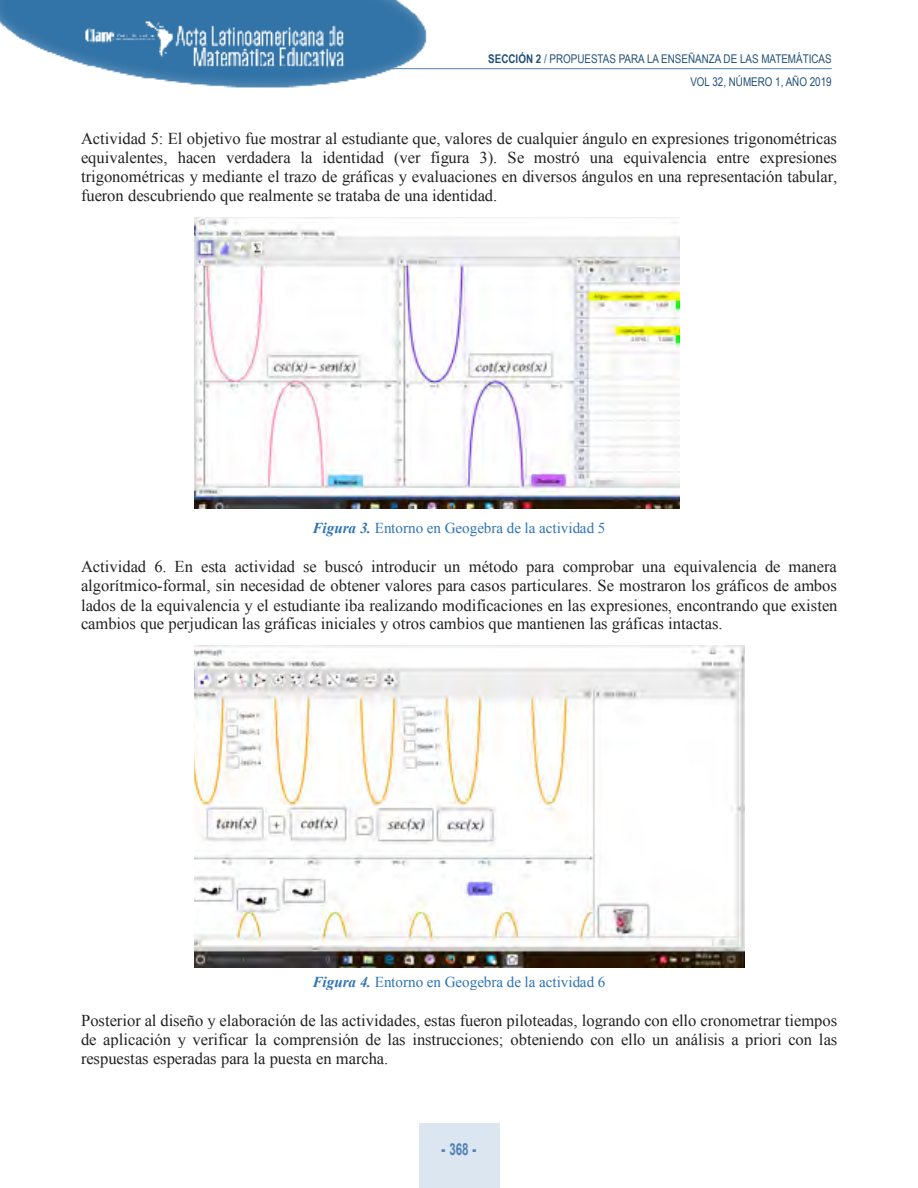
<style>
.page{position:relative;width:918px;height:1188px;background:#fff}
.page>*{position:absolute;margin:0;border:0;box-sizing:border-box;transform-origin:0 0}
.t1{font:16.5px/18.9px "Times New Roman";color:#212121;text-align:justify}
.t2{font:700 16.5px "Arial";color:#4f80b4;scale:.7 1}
.t3{font:15.15px "Times New Roman";color:#2e74b5}
.t4{font:12px/23px "Arial Narrow";color:#214f77;text-align:right}
.s1{font-weight:700}
.s2{font-weight:700;font-style:italic}
.s3{font-weight:900}
</style>
<div class="page">
<img style="left:0;top:0;width:435px;height:88px">
<hr style="left:389px;top:68px;width:443px;height:1px;background:#4f80b4">
<div style="left:419px;top:1123px;width:80px;height:65px;background:#dce6f0"></div>
<img style="left:194px;top:218px;width:485px;height:291px">
<img style="left:194px;top:646px;width:550px;height:321px">
<p class="t4" style="left:488px;top:47px;width:345px"><span class="s1">SECCIÓN 2</span> / PROPUESTAS PARA LA ENSEÑANZA DE LAS MATEMÁTICAS<br>VOL 32, NÚMERO 1, AÑO 2019</p>
<p class="t1" style="left:81px;top:129px;width:758px">Actividad 5: El objetivo fue mostrar al estudiante que, valores de cualquier ángulo en expresiones trigonométricas equivalentes, hacen verdadera la identidad (ver figura 3). Se mostró una equivalencia entre expresiones trigonométricas y mediante el trazo de gráficas y evaluaciones en diversos ángulos en una representación tabular, fueron descubriendo que realmente se trataba de una identidad.</p>
<p class="t3" style="left:312px;top:520px;width:295px"><span class="s2">Figura 3.</span> Entorno en Geogebra de la actividad 5</p>
<p class="t1" style="left:81px;top:557px;width:758px">Actividad 6. En esta actividad se buscó introducir un método para comprobar una equivalencia de manera algorítmico-formal, sin necesidad de obtener valores para casos particulares. Se mostraron los gráficos de ambos lados de la equivalencia y el estudiante iba realizando modificaciones en las expresiones, encontrando que existen cambios que perjudican las gráficas iniciales y otros cambios que mantienen las gráficas intactas.</p>
<p class="t3" style="left:312px;top:973px;width:295px"><span class="s2">Figura 4.</span> Entorno en Geogebra de la actividad 6</p>
<p class="t1" style="left:81px;top:1011px;width:758px">Posterior al diseño y elaboración de las actividades, estas fueron piloteadas, logrando con ello cronometrar tiempos de aplicación y verificar la comprensión de las instrucciones; obteniendo con ello un análisis a priori con las respuestas esperadas para la puesta en marcha.</p>
<p class="t2" style="left:442px;top:1140px;width:51px"><span class="s3">-</span> 368 <span class="s3">-</span></p>
</div>
